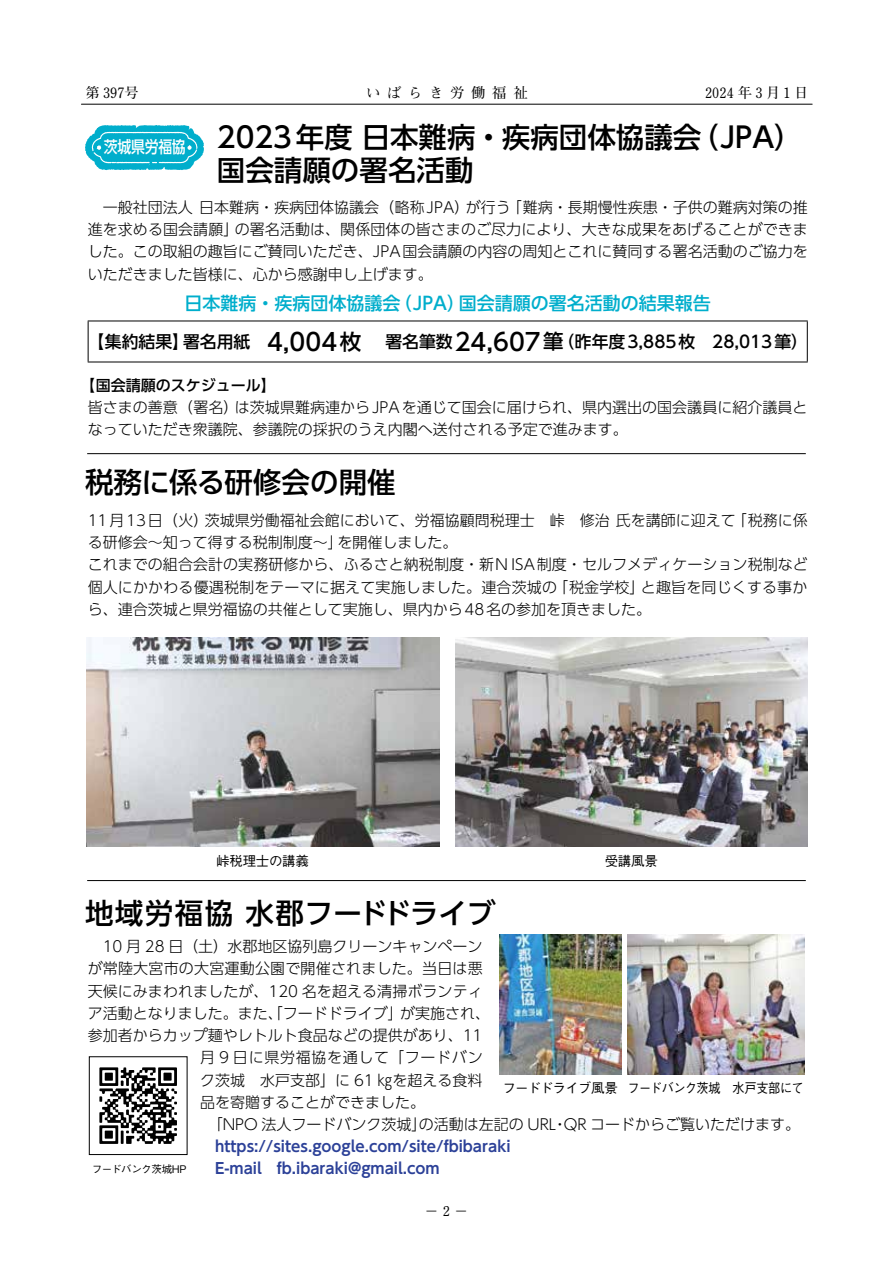
<style>
.page{position:relative;width:893px;height:1263px;background:#fff}
.page>*{position:absolute;margin:0;border:0;box-sizing:border-box;transform-origin:0 0}
.t1{font:500 28.5px/33px "UD Shin Go Pro";color:#000}
.t2{font:500 18px "UD Shin Go Pro";color:#00aecc}
.t3{font:500 16.8px "UD Shin Go Pro";color:#000}
.t4{font:300 15px/22.2px "UD Shin Go Pro";color:#000}
.t5{font:700 15px/22.2px "UD Shin Go Pro De";color:#2c4198}
.t6{font:300 15px "UD Shin Go Pro";letter-spacing:.045em;color:#000}
.t7{font:500 15px "UD Shin Go Pro";color:#000}
.t8{font:700 14.25px "Futo Min A101 Pro";letter-spacing:.01em;color:#000}
.t9{font:700 14.25px "Futo Min A101 Pro";letter-spacing:.235em;color:#000}
.t10{font:500 13.5px "Gothic BBB Pro";letter-spacing:-.03em;color:#000}
.t11{font:700 13.5px "Futo Min A101 Pro";color:#000}
.t12{font:500 10.5px "Gothic BBB Pro";letter-spacing:-.04em;color:#000}
.s1{font-size:24px}
.s2{font-size:21.6px}
.s3{font-size:20.4px}
</style>
<div class="page">
<hr style="left:81px;top:104px;width:731px;height:1px;background:#000">
<svg style="left:85px;top:125px;width:119px;height:45px;background:#2dbcd4"></svg>
<img style="left:86px;top:638px;width:353px;height:208px">
<img style="left:455px;top:638px;width:353px;height:208px">
<img style="left:628px;top:934px;width:177px;height:140px">
<img style="left:500px;top:934px;width:121px;height:140px">
<hr style="left:87px;top:453px;width:719px;height:1px;background:#000">
<hr style="left:87px;top:880px;width:719px;height:1px;background:#000">
<hr style="left:88px;top:320px;width:720px;height:1px;background:#000">
<hr style="left:88px;top:321px;width:1px;height:41px;background:#000">
<hr style="left:807px;top:321px;width:1px;height:41px;background:#000">
<hr style="left:88px;top:362px;width:720px;height:1px;background:#000">
<div style="left:89px;top:1056px;width:98px;height:99px;border:1px solid #000"></div>
<svg style="left:99px;top:1067px;width:78px;height:77px"></svg>
<p class="t8" style="left:85px;top:81px;width:55px">第 397号</p>
<p class="t8" style="left:366px;top:81px;width:163px">い ば ら き 労 働 福 祉</p>
<p class="t9" style="left:705px;top:81px;width:105px">２０24年３月１日</p>
<h1 class="t1" style="left:217px;top:120px;width:587px;text-indent:-113px"><sub>茨城県労福協</sub> 2023年度 日本難病・疾病団体協議会（JPA）国会請願の署名活動</h1>
<p class="t4" style="left:88px;top:196px;width:722px;text-align:justify;text-indent:15px">一般社団法人 日本難病・疾病団体協議会（略称JPA）が行う「難病・長期慢性疾患・子供の難病対策の推進を求める国会請願」の署名活動は、関係団体の皆さまのご尽力により、大きな成果をあげることができました。この取組の趣旨にご賛同いただき、JPA国会請願の内容の周知とこれに賛同する署名活動のご協力をいただきました皆様に、心から感謝申し上げます。</p>
<p class="t2" style="left:185px;top:288px;width:528px">日本難病・疾病団体協議会（JPA）国会請願の署名活動の結果報告</p>
<p class="t3" style="left:87px;top:328px;width:722px">【集約結果】署名用紙　<span class="s1">4,004</span><span class="s2">枚</span> 署名筆数<span class="s1">24,607</span><span class="s3">筆</span>（昨年度3,885枚　28,013筆）</p>
<p class="t7" style="left:80px;top:373px;width:197px">【国会請願のスケジュール】</p>
<p class="t4" style="left:88px;top:396px;width:721px">皆さまの善意（署名）は茨城県難病連からJPAを通じて国会に届けられ、県内選出の国会議員に紹介議員となっていただき衆議院、参議院の採択のうえ内閣へ送付される予定で進みます。</p>
<h1 class="t1" style="left:85px;top:465px;width:312px">税務に係る研修会の開催</h1>
<p class="t4" style="left:88px;top:509px;width:722px">11月13日（火）茨城県労働福祉会館において、労福協顧問税理士　峠　修治 氏を講師に迎えて「税務に係る研修会〜知って得する税制制度～」を開催しました。<br>これまでの組合会計の実務研修から、ふるさと納税制度・新ＮISA制度・セルフメディケーション税制など個人にかかわる優遇税制をテーマに据えて実施しました。連合茨城の「税金学校」と趣旨を同じくする事から、連合茨城と県労福協の共催として実施し、県内から48名の参加を頂きました。</p>
<p class="t10" style="left:216px;top:850px;width:94px">峠税理士の講義</p>
<p class="t10" style="left:605px;top:850px;width:55px">受講風景</p>
<h1 class="t1" style="left:85px;top:896px;width:412px">地域労福協 水郡フードドライブ</h1>
<p class="t4" style="left:103px;top:935px;width:381px">10 月 28 日（土）水郡地区協列島クリーンキャンペーン</p>
<p class="t4" style="left:88px;top:957px;width:397px">が常陸大宮市の大宮運動公園で開催されました。当日は悪</p>
<p class="t4" style="left:88px;top:979px;width:397px">天候にみまわれましたが、120 名を超える清掃ボランティ</p>
<p class="t4" style="left:88px;top:1001px;width:404px">ア活動となりました。また、「フードドライブ」が実施され、</p>
<p class="t4" style="left:88px;top:1024px;width:396px">参加者からカップ麺やレトルト食品などの提供があり、11</p>
<p class="t6" style="left:200px;top:1045px;width:284px">月 9 日に県労福協を通して「フードバン</p>
<p class="t4" style="left:200px;top:1068px;width:284px">ク茨城　水戸支部」に 61 ㎏を超える食料</p>
<p class="t4" style="left:200px;top:1090px;width:226px">品を寄贈することができました。</p>
<p class="t4" style="left:208px;top:1112px;width:594px">「NPO 法人フードバンク茨城」の活動は左記の URL・QR コードからご覧いただけます。</p>
<p class="t5" style="left:215px;top:1135px;width:297px">https://sites.google.com/site/fbibaraki<br>E-mail　fb.ibaraki@gmail.com</p>
<p class="t10" style="left:503px;top:1077px;width:303px">フードドライブ風景 フードバンク茨城　水戸支部にて</p>
<p class="t12" style="left:92px;top:1161px;width:96px">フードバンク茨城HP</p>
<p class="t11" style="left:425px;top:1200px;width:45px">− 2 −</p>
</div>
